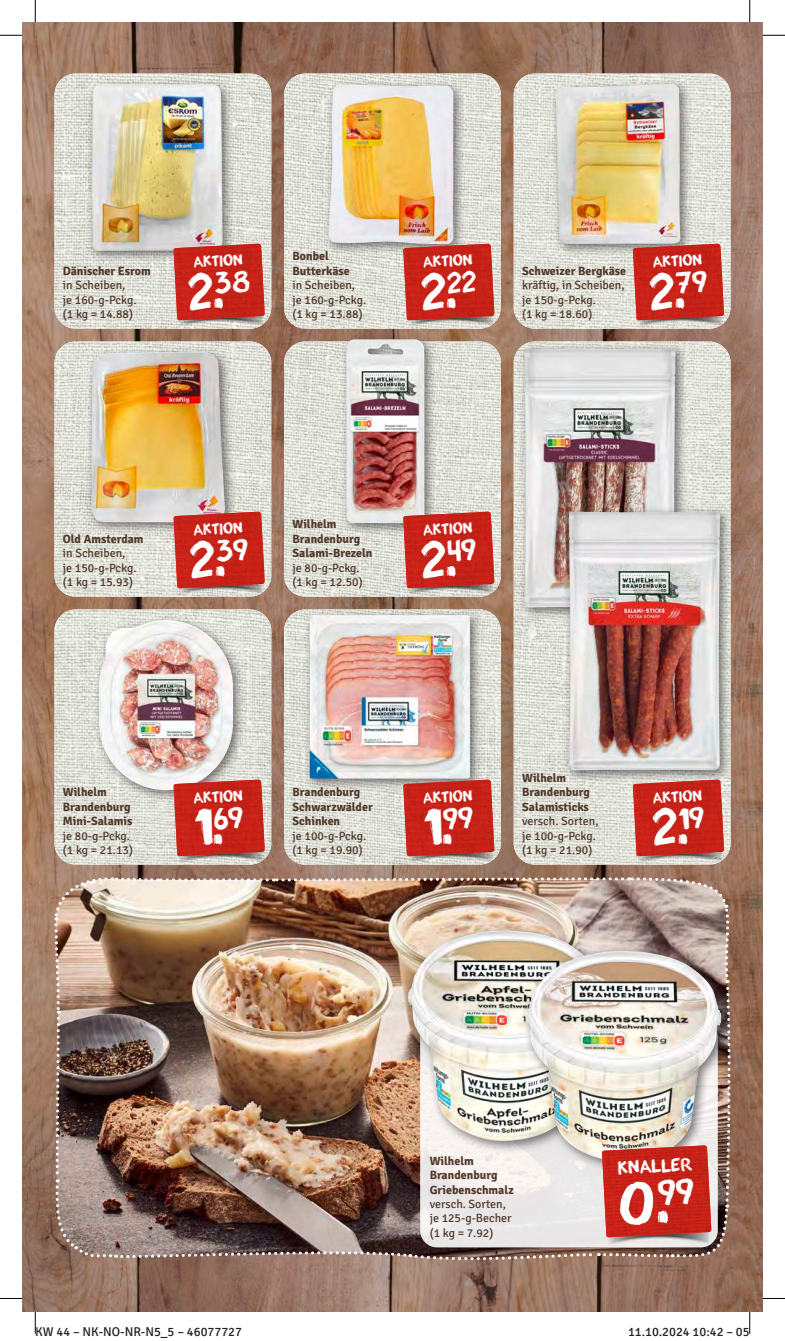
<style>
.page{position:relative;width:785px;height:1341px;background:#fff}
.page>*{position:absolute;margin:0;border:0;box-sizing:border-box;transform-origin:0 0}
.t1{font:56.7px "appopaint";color:#fff}
.t2{font:47.25px "appopaint";color:#fff}
.t3{font:17.25px "appopaint";color:#fff}
.t4{font:14.4px "appopaint";color:#fff}
.t5{font:300 12.75px "Signika";color:#231f20}
.t6{font:300 12px/14.4px "Signika";color:#51392b}
</style>
<div class="page">
<img style="left:22px;top:22px;width:740px;height:1289px">
<img style="left:54px;top:74px;width:676px;height:790px">
<div style="left:86px;top:78px;width:149px;height:185px;background:#231f20;opacity:.6"></div>
<img style="left:92px;top:84px;width:131px;height:167px">
<svg style="left:174px;top:320px;width:91px;height:9px"></svg>
<img style="left:174px;top:244px;width:91px;height:76px">
<div style="left:322px;top:78px;width:144px;height:179px;background:#231f20;opacity:.6"></div>
<img style="left:328px;top:84px;width:126px;height:160px">
<svg style="left:403px;top:320px;width:91px;height:9px"></svg>
<img style="left:403px;top:244px;width:91px;height:76px">
<div style="left:549px;top:78px;width:144px;height:179px;background:#231f20;opacity:.6"></div>
<img style="left:555px;top:84px;width:126px;height:160px">
<svg style="left:633px;top:320px;width:91px;height:9px"></svg>
<img style="left:633px;top:244px;width:91px;height:76px">
<div style="left:85px;top:346px;width:152px;height:189px;background:#231f20;opacity:.6"></div>
<img style="left:92px;top:352px;width:133px;height:170px">
<svg style="left:174px;top:511px;width:91px;height:86px"></svg>
<img style="left:174px;top:512px;width:91px;height:76px">
<div style="left:340px;top:333px;width:97px;height:202px;background:#231f20;opacity:.6"></div>
<img style="left:346px;top:339px;width:78px;height:185px">
<svg style="left:403px;top:511px;width:91px;height:86px"></svg>
<img style="left:403px;top:512px;width:91px;height:76px">
<div style="left:93px;top:614px;width:153px;height:188px;background:#231f20;opacity:.6"></div>
<img style="left:99px;top:620px;width:134px;height:170px">
<svg style="left:174px;top:856px;width:91px;height:8px"></svg>
<img style="left:174px;top:779px;width:91px;height:77px">
<div style="left:304px;top:609px;width:179px;height:182px;background:#231f20;opacity:.6"></div>
<img style="left:310px;top:615px;width:160px;height:163px">
<svg style="left:403px;top:856px;width:91px;height:8px"></svg>
<img style="left:403px;top:779px;width:91px;height:77px">
<div style="left:518px;top:342px;width:170px;height:278px;background:#231f20;opacity:.6"></div>
<img style="left:524px;top:349px;width:151px;height:258px">
<div style="left:563px;top:505px;width:169px;height:278px;background:#231f20;opacity:.6"></div>
<img style="left:569px;top:511px;width:151px;height:259px">
<svg style="left:633px;top:856px;width:91px;height:8px"></svg>
<img style="left:633px;top:779px;width:91px;height:77px">
<img style="left:53px;top:876px;width:677px;height:386px">
<img style="left:602px;top:1145px;width:109px;height:92px">
<svg style="left:0;top:35px;width:22px;height:1px"></svg>
<svg style="left:762px;top:35px;width:23px;height:1px"></svg>
<svg style="left:0;top:1298px;width:22px;height:1px"></svg>
<svg style="left:762px;top:1298px;width:23px;height:1px"></svg>
<svg style="left:35px;top:0;width:1px;height:22px"></svg>
<svg style="left:35px;top:1311px;width:1px;height:22px"></svg>
<svg style="left:749px;top:0;width:1px;height:22px"></svg>
<svg style="left:749px;top:1311px;width:1px;height:22px"></svg>
<p class="t6" style="left:63px;top:263px;width:89px">Dänischer Esrom in Scheiben,<br>je 160-g-Pckg.<br>(1 kg = 14.88)</p>
<p class="t4" style="left:193px;top:253px;width:51px;rotate:-3deg">AKTION</p>
<h2 class="t2" style="left:187px;top:263px;width:63px;rotate:-3deg">2.<sup>38</sup></h2>
<p class="t6" style="left:292px;top:248px;width:75px">Bonbel<br>Butterkäse<br>in Scheiben, je 160-g-Pckg. (1 kg = 13.88)</p>
<p class="t4" style="left:422px;top:253px;width:51px;rotate:-3deg">AKTION</p>
<h2 class="t2" style="left:420px;top:262px;width:57px;rotate:-3deg">2.<sup>22</sup></h2>
<p class="t6" style="left:522px;top:263px;width:106px">Schweizer Bergkäse kräftig, in Scheiben, je 150-g-Pckg.<br>(1 kg = 18.60)</p>
<p class="t4" style="left:652px;top:253px;width:51px;rotate:-3deg">AKTION</p>
<h2 class="t2" style="left:648px;top:262px;width:59px;rotate:-3deg">2.<sup>79</sup></h2>
<p class="t6" style="left:63px;top:531px;width:82px">Old Amsterdam in Scheiben,<br>je 150-g-Pckg. (1 kg = 15.93)</p>
<p class="t4" style="left:193px;top:521px;width:51px;rotate:-3deg">AKTION</p>
<h2 class="t2" style="left:189px;top:530px;width:60px;rotate:-3deg">2.<sup>39</sup></h2>
<p class="t6" style="left:292px;top:516px;width:81px">Wilhelm<br>Brandenburg<br>Salami-Brezeln je 80-g-Pckg. (1 kg = 12.50)</p>
<p class="t4" style="left:422px;top:521px;width:51px;rotate:-3deg">AKTION</p>
<h2 class="t2" style="left:420px;top:530px;width:57px;rotate:-3deg">2.<sup>49</sup></h2>
<p class="t6" style="left:63px;top:784px;width:72px">Wilhelm<br>Brandenburg<br>Mini-Salamis je 80-g-Pckg. (1 kg = 21.13)</p>
<p class="t4" style="left:193px;top:789px;width:51px;rotate:-3deg">AKTION</p>
<h2 class="t2" style="left:194px;top:798px;width:50px;rotate:-3deg">1.<sup>69</sup></h2>
<p class="t6" style="left:292px;top:784px;width:82px">Brandenburg<br>Schwarzwälder<br>Schinken<br>je 100-g-Pckg. (1 kg = 19.90)</p>
<p class="t4" style="left:422px;top:789px;width:51px;rotate:-3deg">AKTION</p>
<h2 class="t2" style="left:423px;top:798px;width:51px;rotate:-3deg">1.<sup>99</sup></h2>
<p class="t6" style="left:522px;top:770px;width:78px">Wilhelm<br>Brandenburg<br>Salamisticks versch. Sorten, je 100-g-Pckg. (1 kg = 21.90)</p>
<p class="t4" style="left:652px;top:789px;width:51px;rotate:-3deg">AKTION</p>
<h2 class="t2" style="left:652px;top:798px;width:53px;rotate:-3deg">2.<sup>19</sup></h2>
<p class="t6" style="left:430px;top:1152px;width:86px">Wilhelm<br>Brandenburg<br>Griebenschmalz versch. Sorten, je 125-g-Becher (1 kg = 7.92)</p>
<h3 class="t3" style="left:618px;top:1157px;width:76px;rotate:-3deg">KNALLER</h3>
<h1 class="t1" style="left:618px;top:1168px;width:77px;rotate:-3deg">0.<sup>99</sup></h1>
<p class="t5" style="left:35px;top:1323px;width:208px">KW 44 – NK-NO-NR-N5_5 – 46077727</p>
<p class="t5" style="left:628px;top:1323px;width:123px">11.10.2024 10:42 – 05</p>
</div>
